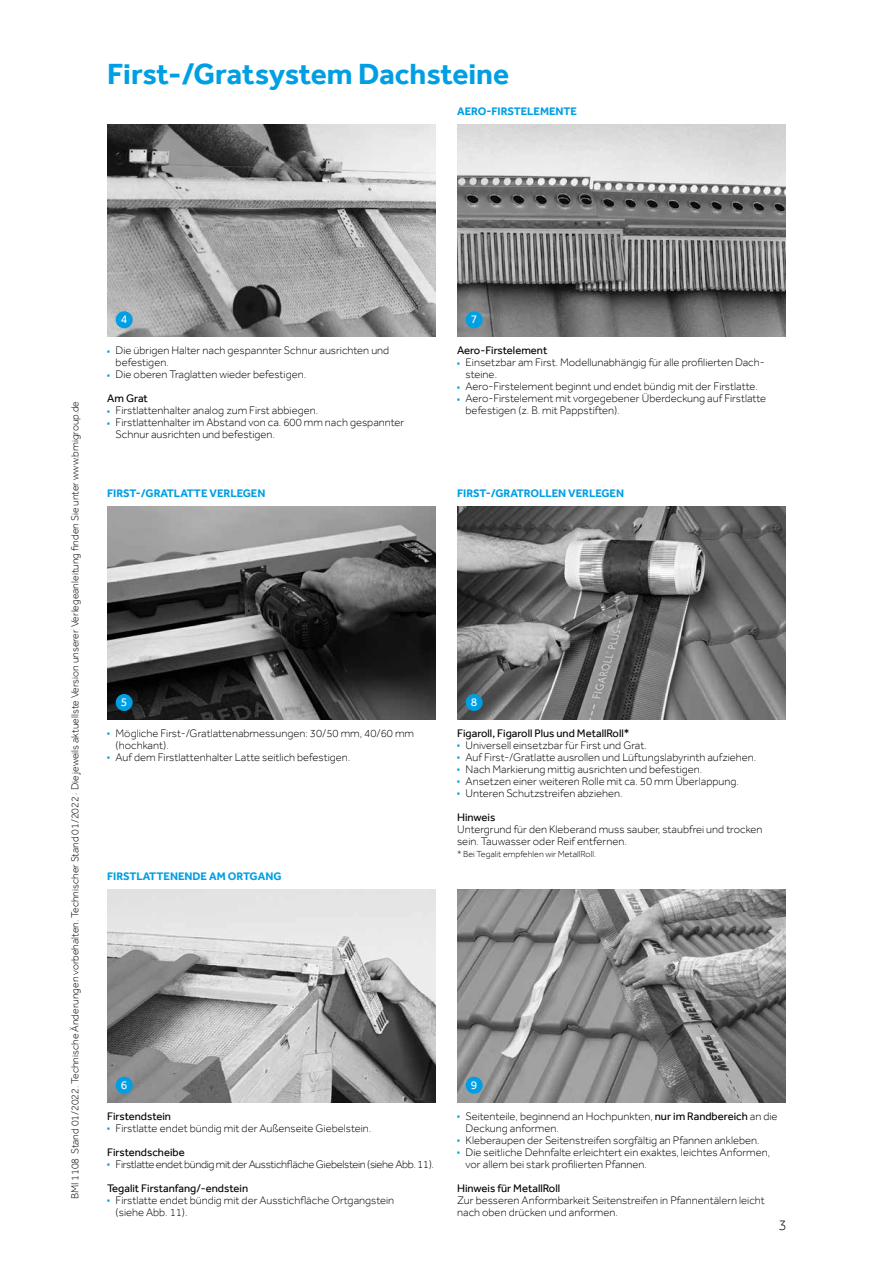
<style>
.page{position:relative;width:893px;height:1263px;background:#fff}
.page>*{position:absolute;margin:0;border:0;box-sizing:border-box;transform-origin:0 0}
.t1{font:700 30px "Effra";color:#009fe3}
.t2{font:300 15px "Effra";color:#000}
.t3{font:12px "Effra";color:#fff}
.t4{font:300 11.25px/12px "Effra";color:#000}
.t5{font:300 11.25px/24px "Effra";letter-spacing:-.03em;color:#000}
.t6{font:700 11.25px "Effra";color:#009fe3}
.t7{font:11.25px "Effra";color:#000}
.t8{font:300 10.5px "Effra";color:#000}
.t9{font:300 9px "Effra";color:#000}
.s1{color:#009fe3}
.s2{font-weight:400}
</style>
<div class="page">
<img style="left:107px;top:124px;width:329px;height:213px">
<img style="left:107px;top:507px;width:329px;height:212px">
<img style="left:107px;top:890px;width:329px;height:212px">
<img style="left:457px;top:124px;width:329px;height:213px">
<img style="left:457px;top:507px;width:329px;height:212px">
<img style="left:457px;top:890px;width:329px;height:212px">
<div style="left:116px;top:311px;width:17px;height:17px;background:#009fe3;border-radius:50%"></div>
<div style="left:116px;top:694px;width:17px;height:17px;background:#009fe3;border-radius:50%"></div>
<div style="left:116px;top:1077px;width:17px;height:17px;background:#009fe3;border-radius:50%"></div>
<div style="left:466px;top:311px;width:17px;height:17px;background:#009fe3;border-radius:50%"></div>
<div style="left:466px;top:694px;width:17px;height:17px;background:#009fe3;border-radius:50%"></div>
<div style="left:466px;top:1077px;width:17px;height:17px;background:#009fe3;border-radius:50%"></div>
<h1 class="t1" style="left:107px;top:56px;width:403px">First-/Gratsystem Dachsteine</h1>
<p class="t6" style="left:457px;top:104px;width:122px">AERO-FIRSTELEMENTE</p>
<p class="t8" style="left:69px;top:1199px;width:800px;rotate:-90deg">BMI 1108 Stand 01/2022. Technische Änderungen vorbehalten. Technischer Stand 01/2022 · Die jeweils aktuellste Version unserer Verlegeanleitung finden Sie unter www.bmigroup.de</p>
<p class="t3" style="left:121px;top:312px;width:8px">4</p>
<p class="t3" style="left:471px;top:312px;width:8px">7</p>
<p class="t4" style="left:116px;top:344px;width:275px;text-indent:-9px"><span class="s1">■</span> Die übrigen Halter nach gespannter Schnur ausrichten und befestigen.</p>
<p class="t4" style="left:107px;top:362px;width:201px;line-height:24px"><span class="s1">■</span> Die oberen Traglatten wieder befestigen.<br><span class="s2">Am Grat</span></p>
<p class="t4" style="left:107px;top:404px;width:212px"><span class="s1">■</span> Firstlattenhalter analog zum First abbiegen.</p>
<p class="t4" style="left:116px;top:416px;width:290px;text-indent:-9px"><span class="s1">■</span> Firstlattenhalter im Abstand von ca. 600 mm nach gespannter<br>Schnur ausrichten und befestigen.</p>
<p class="t7" style="left:457px;top:344px;width:92px">Aero-Firstelement</p>
<p class="t4" style="left:466px;top:356px;width:301px;text-indent:-9px"><span class="s1">■</span> Einsetzbar am First. Modellunabhängig für alle profilierten Dach&shy;steine.</p>
<p class="t4" style="left:457px;top:380px;width:302px"><span class="s1">■</span> Aero-Firstelement beginnt und endet bündig mit der Firstlatte.</p>
<p class="t4" style="left:466px;top:392px;width:302px;text-indent:-9px"><span class="s1">■</span> Aero-Firstelement mit vorgegebener Überdeckung auf Firstlatte befestigen (z. B. mit Pappstiften).</p>
<p class="t6" style="left:107px;top:487px;width:160px">FIRST-/GRATLATTE VERLEGEN</p>
<p class="t6" style="left:457px;top:487px;width:169px">FIRST-/GRATROLLEN VERLEGEN</p>
<p class="t3" style="left:121px;top:695px;width:8px">5</p>
<p class="t4" style="left:116px;top:727px;width:300px;text-indent:-9px"><span class="s1">■</span> Mögliche First-/Gratlattenabmessungen: 30/50 mm, 40/60 mm (hochkant).</p>
<p class="t4" style="left:107px;top:751px;width:245px"><span class="s1">■</span> Auf dem Firstlattenhalter Latte seitlich befestigen.</p>
<p class="t6" style="left:107px;top:870px;width:176px">FIRSTLATTENENDE AM ORTGANG</p>
<p class="t3" style="left:471px;top:695px;width:8px">8</p>
<p class="t7" style="left:457px;top:726px;width:174px">Figaroll, Figaroll Plus und MetallRoll*</p>
<p class="t4" style="left:457px;top:739px;width:191px"><span class="s1">■</span> Universell einsetzbar für First und Grat.</p>
<p class="t4" style="left:457px;top:751px;width:301px"><span class="s1">■</span> Auf First-/Gratlatte ausrollen und Lüftungslabyrinth aufziehen.</p>
<p class="t4" style="left:457px;top:763px;width:247px"><span class="s1">■</span> Nach Markierung mittig ausrichten und befestigen.</p>
<p class="t4" style="left:457px;top:775px;width:283px"><span class="s1">■</span> Ansetzen einer weiteren Rolle mit ca. 50 mm Überlappung.</p>
<p class="t4" style="left:457px;top:781px;width:167px;line-height:24px"><span class="s1">■</span> Unteren Schutzstreifen abziehen.<br><span class="s2">Hinweis</span></p>
<p class="t4" style="left:457px;top:823px;width:307px">Untergrund für den Kleberand muss sauber, staubfrei und trocken sein. Tauwasser oder Reif entfernen.</p>
<p class="t9" style="left:457px;top:848px;width:140px">* Bei Tegalit empfehlen wir MetallRoll.</p>
<p class="t3" style="left:121px;top:1078px;width:8px">6</p>
<p class="t7" style="left:107px;top:1109px;width:65px">Firstendstein</p>
<p class="t4" style="left:107px;top:1116px;width:266px;line-height:24px"><span class="s1">■</span> Firstlatte endet bündig mit der Außenseite Giebelstein.<br><span class="s2">Firstendscheibe</span></p>
<p class="t5" style="left:107px;top:1152px;width:328px"><span class="s1">■</span> Firstlatte endet bündig mit der Ausstichfläche Giebelstein (siehe Abb. 11).<br><span class="s2">Tegalit Firstanfang/-endstein</span></p>
<p class="t4" style="left:116px;top:1194px;width:280px;text-indent:-9px"><span class="s1">■</span> Firstlatte endet bündig mit der Ausstichfläche Ortgangstein (siehe Abb. 11).</p>
<p class="t3" style="left:471px;top:1078px;width:8px">9</p>
<p class="t4" style="left:466px;top:1110px;width:313px;text-indent:-9px"><span class="s1">■</span> Seitenteile, beginnend an Hochpunkten, <span class="s2">nur im Randbereich</span> an die<br>Deckung anformen.</p>
<p class="t4" style="left:457px;top:1134px;width:304px"><span class="s1">■</span> Kleberaupen der Seitenstreifen sorgfältig an Pfannen ankleben.</p>
<p class="t4" style="left:466px;top:1146px;width:306px;text-indent:-9px"><span class="s1">■</span> Die seitliche Dehnfalte erleichtert ein exaktes, leichtes Anformen, vor allem bei stark profilierten Pfannen.</p>
<p class="t7" style="left:457px;top:1181px;width:105px">Hinweis für MetallRoll</p>
<p class="t4" style="left:457px;top:1194px;width:309px">Zur besseren Anformbarkeit Seitenstreifen in Pfannentälern leicht nach oben drücken und anformen.</p>
<h2 class="t2" style="left:778px;top:1216px;width:10px">3</h2>
</div>
